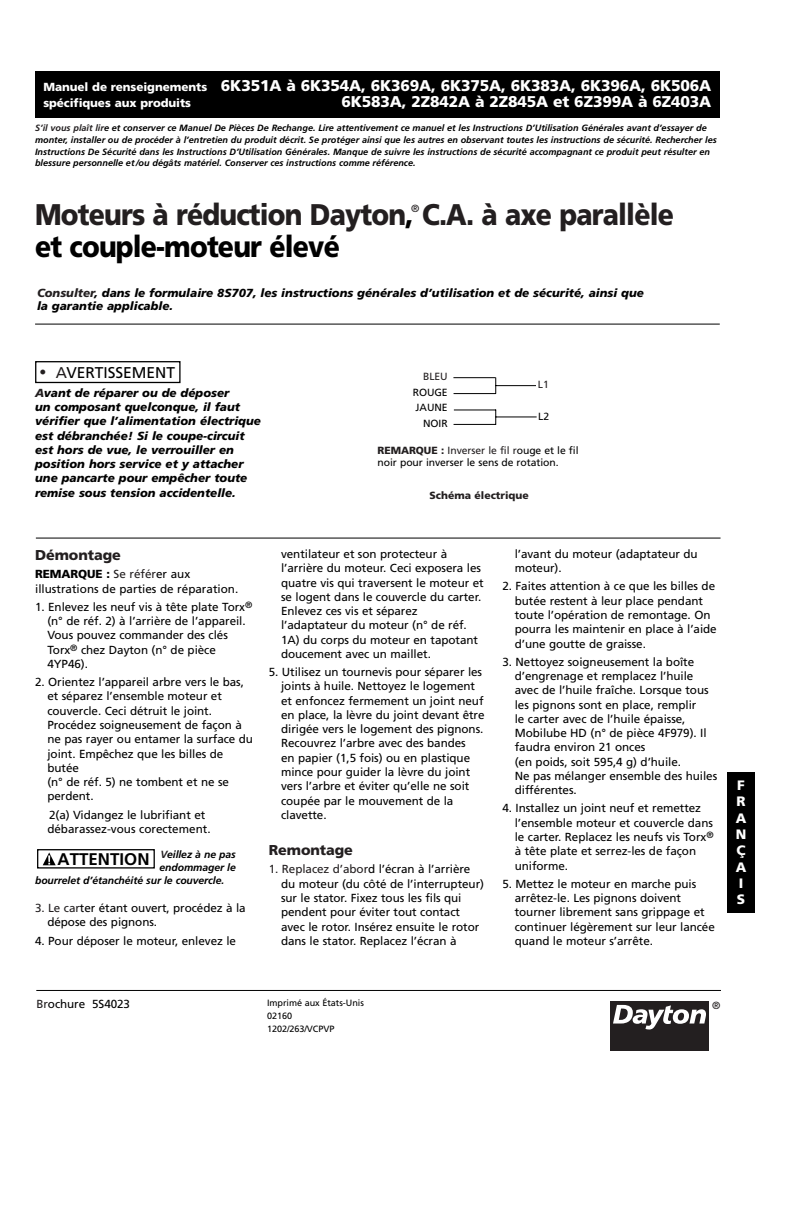
<style>
.page{position:relative;width:792px;height:1224px;background:#fff}
.page>*{position:absolute;margin:0;border:0;box-sizing:border-box;transform-origin:0 0}
.t1{font:900 29.8px "Frutiger";letter-spacing:-.03em;color:#231f20;scale:.89 1}
.t2{font:900 29.8px "Frutiger";letter-spacing:-.03em;color:#000;scale:.89 1}
.t3{font:19.4px "Arial";color:#231f20}
.t4{font:700 16.8px "Frutiger";color:#000}
.t5{font:900 15.6px "Frutiger";letter-spacing:-.01em;color:#fff}
.t6{font:15.6px "Frutiger";color:#000}
.t7{font:900 14.2px "Frutiger";letter-spacing:-.005em;color:#231f20}
.t8{font:900 13.6px/16.4px "Frutiger";color:#fff}
.t9{font:11.6px/14.2px "Frutiger";letter-spacing:-.005em;color:#000}
.t10{font:italic 900 11.6px/14.2px "Frutiger";color:#000}
.t11{font:900 11.6px "Frutiger";letter-spacing:-.005em;color:#fff}
.t12{font:10.4px/15.6px "Frutiger";letter-spacing:-.005em;color:#000;text-align:right}
.t13{font:italic 700 10.4px "Frutiger";letter-spacing:-.005em;color:#000}
.t14{font:900 10.4px "Frutiger";color:#231f20}
.t15{font:10.4px "Frutiger";letter-spacing:-.005em;color:#231f20}
.t16{font:italic 700 9px/11.6px "Frutiger";color:#000}
.t17{font:9px/13px "Frutiger";letter-spacing:-.005em;color:#000}
.s1{font-size:11.6px}
.s2{color:#231f20}
.s3{color:#000}
.s4{font-weight:700;font-size:13px;color:#fff}
.s5{font-weight:900;color:#231f20}
.s6{font-weight:900}
</style>
<div class="page">
<hr style="left:36px;top:990px;width:685px;height:1px;background:#000">
<div style="left:610px;top:1001px;width:99px;height:49px;background:#231f20"></div>
<svg style="left:613px;top:1005px;width:60px;height:25px"></svg>
<svg style="left:673px;top:1009px;width:16px;height:15px"></svg>
<div style="left:678px;top:1013px;width:6px;height:8px;background:#231f20;border-radius:3px"></div>
<svg style="left:689px;top:1009px;width:17px;height:15px"></svg>
<div style="left:35px;top:71px;width:685px;height:47px;background:#000"></div>
<hr style="left:36px;top:538px;width:685px;height:1px;background:#000">
<hr style="left:454px;top:393px;width:42px;height:1px;background:#000">
<hr style="left:454px;top:410px;width:42px;height:1px;background:#000">
<hr style="left:454px;top:424px;width:42px;height:1px;background:#000">
<svg style="left:495px;top:378px;width:1px;height:15px"></svg>
<svg style="left:495px;top:411px;width:1px;height:13px"></svg>
<hr style="left:496px;top:385px;width:41px;height:1px;background:#000">
<hr style="left:496px;top:417px;width:41px;height:1px;background:#000">
<hr style="left:453px;top:377px;width:43px;height:1px;background:#000">
<hr style="left:35px;top:324px;width:685px;height:1px;background:#000">
<div style="left:728px;top:772px;width:27px;height:141px;background:#000"></div>
<div style="left:35px;top:361px;width:146px;height:22px;border:1px solid #000"></div>
<div style="left:37px;top:849px;width:118px;height:20px;border:1px solid #000"></div>
<svg style="left:43px;top:852px;width:13px;height:13px"></svg>
<h3 class="t5" style="left:43px;top:76px;width:669px"><span class="s1">Manuel de renseignements</span> 6K351A à 6K354A, 6K369A, 6K375A, 6K383A, 6K396A, 6K506A</h3>
<p class="t11" style="left:43px;top:96px;width:149px">spécifiques aux produits</p>
<h3 class="t5" style="left:341px;top:92px;width:371px">6K583A, 2Z842A à 2Z845A et 6Z399A à 6Z403A</h3>
<p class="t16" style="left:35px;top:122px;width:683px"><span class="s2">S’il vous plaît lir</span>e et conserver ce Manuel De Pièces De Rechange. Lire attentivement ce manuel et les Instructions D’Utilisation Générales avant d’essayer de monter, installer ou de procéder à l’entretien du produit décrit. Se protéger ainsi que les autres en observant toutes les instructions de sécurité. Rechercher les Instructions De Sécurité dans les Instructions D’Utilisation Générales. Manque de suivre les instructions de sécurité accompagnant ce produit peut résulter en blessure personnelle et /ou dégâts matériel. Conserver ces instructions comme référence.</p>
<h1 class="t1" style="left:35px;top:196px;width:719px">Moteurs à réduction Dayton<span class="s3">,</span> C.A. à axe parallèle</h1>
<p class="t15" style="left:411px;top:202px;width:10px">®</p>
<h1 class="t2" style="left:35px;top:229px;width:344px">et couple-moteur élevé</h1>
<p class="t10" style="left:37px;top:286px;width:608px;line-height:13px"><span class="s2">Consulter</span>, dans le formulaire 8S707, les instructions générales d’utilisation et de sécurité, ainsi que la garantie applicable.</p>
<h3 class="t6" style="left:46px;top:363px;width:131px"><span class="s4">!</span> <span class="s2">A</span>VERTISSEMENT</h3>
<h2 class="t3" style="left:40px;top:361px;width:8px">•</h2>
<p class="t10" style="left:35px;top:385px;width:227px"><span class="s2">A</span>vant de réparer ou de déposer<br>un composant quelconque, il faut vérifier que l’alimentation électrique est débranchée! Si le coupe-circuit est hors de vue, le verrouiller en position hors service et y attacher une pancarte pour empêcher toute remise sous tension accidentelle.</p>
<p class="t15" style="left:423px;top:370px;width:26px">BLEU</p>
<p class="t12" style="left:413px;top:384px;width:36px">ROUGE<br>JAUNE<br>NOIR</p>
<p class="t12" style="left:378px;top:445px;width:203px;line-height:11.6px;text-align:left"><span class="s5">REMARQUE :</span> <span class="s2">Inverser le fil r</span>ouge et le fil noir pour inverser le sens de rotation.</p>
<p class="t14" style="left:430px;top:489px;width:101px">Schéma électrique</p>
<p class="t15" style="left:538px;top:379px;width:12px">L1</p>
<p class="t12" style="left:538px;top:408px;width:12px">L2</p>
<p class="t7" style="left:35px;top:547px;width:87px">Démontage</p>
<p class="t9" style="left:35px;top:567px;width:205px"><span class="s6">REMARQUE :</span> <span class="s2">Se référ</span>er aux illustrations de parties de réparation.</p>
<p class="t9" style="left:47px;top:600px;width:207px;text-indent:-12px">1. Enlevez les neuf vis à tête plate Torx<sup>® </sup>(n° de réf. 2) à l’arrière de l’appareil.<br>Vous pouvez commander des clés<br>Torx<sup>®</sup> chez Dayton (n° de pièce<br>4YP46).</p>
<p class="t9" style="left:47px;top:675px;width:207px;text-indent:-12px">2. Orientez l’appareil arbre vers le bas, et séparez l’ensemble moteur et couvercle. Ceci détruit le joint.<br>Procédez soigneusement de façon à ne pas rayer ou entamer la surface du joint. Empêchez que les billes de butée<br>(n° de réf. 5) ne tombent et ne se perdent.</p>
<p class="t9" style="left:47px;top:807px;width:165px">2(a) Vidangez le lubrifiant et débarassez-vous corectement.</p>
<p class="t13" style="left:161px;top:848px;width:77px"><span class="s2">V</span>eillez à ne pas</p>
<p class="t13" style="left:160px;top:861px;width:78px">endommager le</p>
<p class="t13" style="left:35px;top:874px;width:191px">bourrelet d’étanchéité sur le couvercle.</p>
<p class="t9" style="left:47px;top:901px;width:200px;text-indent:-12px"><span class="s2">3. Le car</span>ter étant ouvert, procédez à la dépose des pignons.</p>
<p class="t9" style="left:35px;top:933px;width:202px">4. Pour déposer le moteur, enlevez le</p>
<h3 class="t4" style="left:58px;top:849px;width:93px">ATTENTION</h3>
<p class="t9" style="left:281px;top:547px;width:204px">ventilateur et son protecteur à l’arrière du moteur. Ceci exposera les quatre vis qui traversent le moteur et se logent dans le couvercle du carter.<br>Enlevez ces vis et séparez l’adaptateur du moteur (n° de réf.<br>1A) du corps du moteur en tapotant doucement avec un maillet.</p>
<p class="t9" style="left:281px;top:665px;width:205px;text-indent:-12px">5. Utilisez un tournevis pour séparer les joints à huile. Nettoyez le logement et enfoncez fermement un joint neuf en place, la lèvre du joint devant être dirigée vers le logement des pignons.<br>Recouvrez l’arbre avec des bandes<br>en papier (1,5 fois) ou en plastique mince pour guider la lèvre du joint vers l’arbre et éviter qu’elle ne soit coupée par le mouvement de la clavette.</p>
<p class="t7" style="left:269px;top:842px;width:86px">Remontage</p>
<p class="t9" style="left:281px;top:862px;width:204px;text-indent:-12px"><span class="s2">1. Replacez d’abor</span>d l’écran à l’arrière du moteur (du côté de l’interrupteur) sur le stator. Fixez tous les fils qui pendent pour éviter tout contact avec le rotor. Insérez ensuite le rotor dans le stator. Replacez l’écran à</p>
<p class="t9" style="left:515px;top:547px;width:184px">l’avant du moteur (adaptateur du moteur).</p>
<p class="t9" style="left:515px;top:579px;width:203px;text-indent:-12px">2. Faites attention à ce que les billes de butée restent à leur place pendant toute l’opération de remontage. On pourra les maintenir en place à l’aide d’une goutte de graisse.</p>
<p class="t9" style="left:515px;top:654px;width:204px;text-indent:-12px">3. Nettoyez soigneusement la boîte d’engrenage et remplacez l’huile avec de l’huile fraîche. Lorsque tous les pignons sont en place, remplir<br>le carter avec de l’huile épaisse,<br>Mobilube HD (n° de pièce 4F979). Il faudra environ 21 onces<br>(en poids, soit 595,4 g) d’huile.<br>Ne pas mélanger ensemble des huiles différentes.</p>
<p class="t9" style="left:515px;top:801px;width:200px;text-indent:-12px">4. Installez un joint neuf et remettez l’ensemble moteur et couvercle dans le carter. Replacez les neufs vis Torx<sup>® </sup>à tête plate et serrez-les de façon uniforme.</p>
<p class="t9" style="left:515px;top:876px;width:202px;text-indent:-12px">5. Mettez le moteur en marche puis arrêtez-le. Les pignons doivent tourner librement sans grippage et continuer légèrement sur leur lancée quand le moteur s’arrête.</p>
<p class="t8" style="left:736px;top:777px;width:12px">F<br>R<br>A<br>N<br>Ç<br>A<br>I<br>S</p>
<p class="t9" style="left:36px;top:996px;width:95px"><span class="s2">Br</span>ochure 5S4023</p>
<p class="t17" style="left:267px;top:997px;width:98px">Imprimé aux États-Unis<br>02160<br>1202/263/VCPVP</p>
<p class="t15" style="left:712px;top:999px;width:10px">®</p>
</div>
